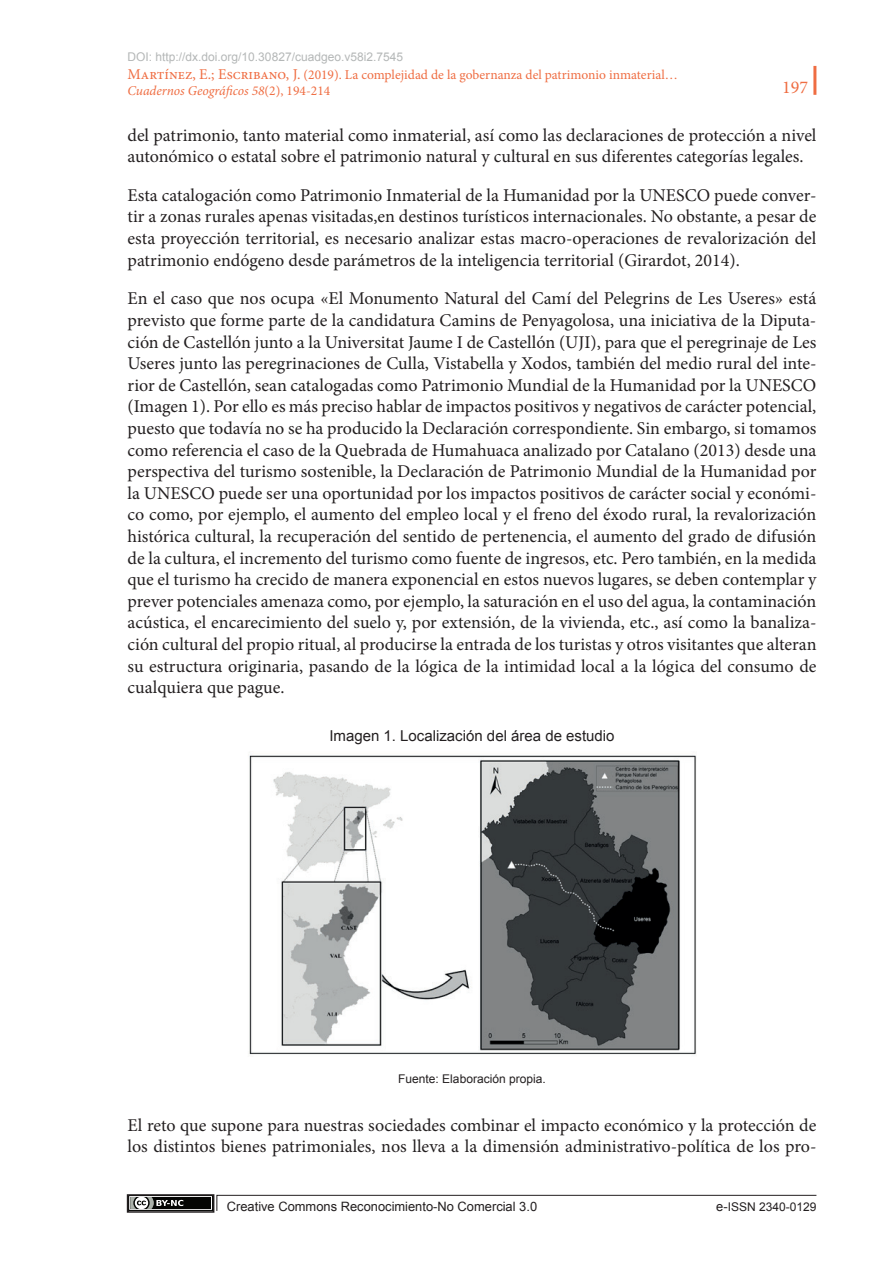
<style>
.page{position:relative;width:893px;height:1263px;background:#fff}
.page>*{position:absolute;margin:0;border:0;box-sizing:border-box;transform-origin:0 0}
.t1{font:18px/21.6px "Minion Pro";color:#231f20}
.t2{font:18px "Minion Pro";color:#ef6d42}
.t3{font:15px "Arial";color:#231f20}
.t4{font:13.5px/16.2px "Minion Pro";color:#ef6d42}
.t5{font:12.9px "Arial";color:#231f20}
.t6{font:12px "Arial";color:#b4b7b7}
.t7{font:12px "Arial";color:#231f20}
.s1{font-size:15px}
.s2{font-style:italic}
.s3{font-size:12.9px}
</style>
<div class="page">
<hr style="left:813px;top:66px;width:3px;height:29px;background:#ef6d42">
<div style="left:130px;top:1197px;width:81px;height:12px;background:#040503"></div>
<svg style="left:130px;top:1197px;width:53px;height:12px"></svg>
<div style="left:127px;top:1194px;width:87px;height:19px;border:2px solid #231f20"></div>
<svg style="left:216px;top:1194px;width:601px;height:17px"></svg>
<img style="left:249px;top:755px;width:448px;height:300px">
<p class="t6" style="left:128px;top:49px;width:277px">DOI: http://dx.doi.org/10.30827/cuadgeo.v58i2.7545</p>
<p class="t4" style="left:128px;top:66px;width:552px"><span class="s1">Martínez, E.; Escribano, J.</span> (2019). La complejidad de la gobernanza del patrimonio inmaterial…<br><span class="s2">Cuadernos Geográficos 58</span>(2), 194-214</p>
<p class="t1" style="left:128px;top:124px;width:690px">del patrimonio, tanto material como inmaterial, así como las declaraciones de protección a nivel autonómico o estatal sobre el patrimonio natural y cultural en sus diferentes categorías legales.</p>
<p class="t1" style="left:128px;top:184px;width:690px;text-align:justify">Esta catalogación como Patrimonio Inmaterial de la Humanidad por la UNESCO puede conver&shy;tir a zonas rurales apenas visitadas,en destinos turísticos internacionales. No obstante, a pesar de esta proyección territorial, es necesario analizar estas macro-operaciones de revalorización del patrimonio endógeno desde parámetros de la inteligencia territorial (Girardot, 2014).</p>
<p class="t1" style="left:128px;top:288px;width:690px;text-align:justify">En el caso que nos ocupa «El Monumento Natural del Camí del Pelegrins de Les Useres» está previsto que forme parte de la candidatura Camins de Penyagolosa, una iniciativa de la Diputa&shy;ción de Castellón junto a la Universitat Jaume I de Castellón (UJI), para que el peregrinaje de Les Useres junto las peregrinaciones de Culla, Vistabella y Xodos, también del medio rural del inte&shy;rior de Castellón, sean catalogadas como Patrimonio Mundial de la Humanidad por la UNESCO (Imagen 1). Por ello es más preciso hablar de impactos positivos y negativos de carácter potencial, puesto que todavía no se ha producido la Declaración correspondiente. Sin embargo, si tomamos como referencia el caso de la Quebrada de Humahuaca analizado por Catalano (2013) desde una perspectiva del turismo sostenible, la Declaración de Patrimonio Mundial de la Humanidad por la UNESCO puede ser una oportunidad por los impactos positivos de carácter social y económi&shy;co como, por ejemplo, el aumento del empleo local y el freno del éxodo rural, la revalorización histórica cultural, la recuperación del sentido de pertenencia, el aumento del grado de difusión de la cultura, el incremento del turismo como fuente de ingresos, etc. Pero también, en la medida que el turismo ha crecido de manera exponencial en estos nuevos lugares, se deben contemplar y prever potenciales amenaza como, por ejemplo, la saturación en el uso del agua, la contaminación acústica, el encarecimiento del suelo y, por extensión, de la vivienda, etc., así como la banaliza&shy;ción cultural del propio ritual, al producirse la entrada de los turistas y otros visitantes que alteran su estructura originaria, pasando de la lógica de la intimidad local a la lógica del consumo de cualquiera que pague.</p>
<p class="t3" style="left:329px;top:726px;width:287px">Imagen 1. Localización del área de estudio</p>
<p class="t2" style="left:782px;top:75px;width:27px">197</p>
<p class="t7" style="left:398px;top:1071px;width:149px">Fuente: Elaboración propia.</p>
<p class="t1" style="left:128px;top:1114px;width:690px">El reto que supone para nuestras sociedades combinar el impacto económico y la protección de los distintos bienes patrimoniales, nos lleva a la dimensión administrativo-política de los pro-</p>
<p class="t5" style="left:227px;top:1198px;width:312px">Creative Commons Reconocimiento-No Comercial 3.0</p>
<p class="t7" style="left:716px;top:1199px;width:102px"><span class="s3">e-</span>ISSN 2340-0129</p>
</div>
